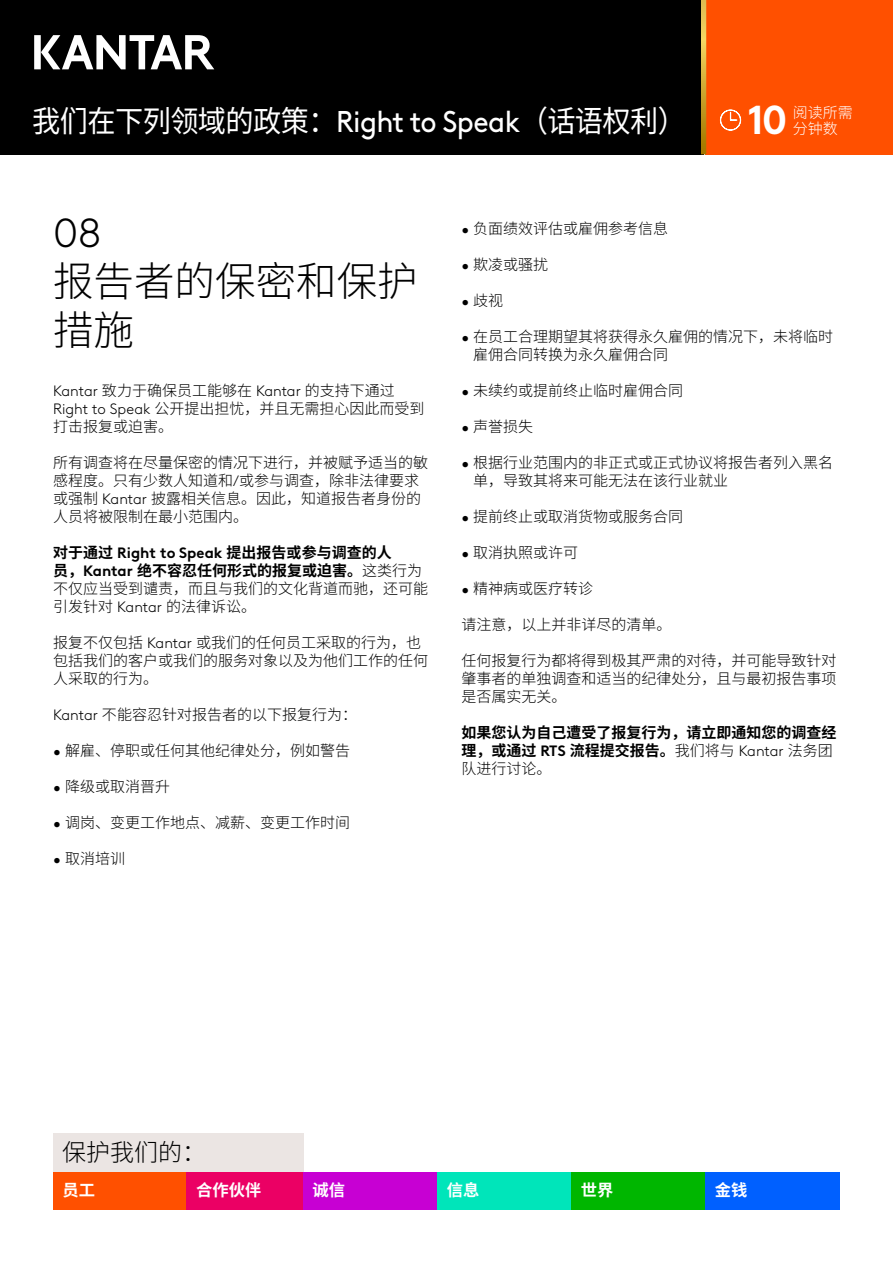
<style>
.page{position:relative;width:893px;height:1263px;background:#fff}
.page>*{position:absolute;margin:0;border:0;box-sizing:border-box;transform-origin:0 0}
.t1{font:300 40.5px/48.6px "Noto Sans CJ Ksc";color:#000}
.t2{font:300 40.5px "Kantar Brown";color:#000}
.t3{font:700 40.35px "Kantar Brown";color:#fff}
.t4{font:30px "Noto Sans CJ Ksc";letter-spacing:-.02em;color:#fff;scale:.94 1}
.t5{font:300 24px "Noto Sans CJ Ksc";color:#000}
.t6{font:700 16.35px "Noto Sans CJ Ksc";color:#fff}
.t7{font:300 15px/18px "Noto Sans CJ Ksc";color:#000}
.t8{font:700 15px/18px "Noto Sans CJ Ksc";color:#000}
.t9{font:300 15px "Noto Sans CJ Ksc";color:#fff}
.s1{font-family:"Kantar Brown"}
.s2{font-weight:700}
.s3{font-family:"Kantar Brown";font-weight:700}
.s4{font-weight:300}
.s5{font-family:"Kantar Brown";font-weight:300}
</style>
<div class="page">
<div style="left:53px;top:1134px;width:250px;height:38px;background:#ebe5e3"></div>
<div style="left:53px;top:1172px;width:134px;height:38px;background:#ff5000"></div>
<div style="left:187px;top:1172px;width:134px;height:38px;background:#eb0064"></div>
<div style="left:303px;top:1172px;width:134px;height:38px;background:#c700d3"></div>
<div style="left:437px;top:1172px;width:135px;height:38px;background:#00e5ba"></div>
<div style="left:572px;top:1172px;width:134px;height:38px;background:#00b600"></div>
<div style="left:706px;top:1172px;width:134px;height:38px;background:#0060ff"></div>
<div style="left:0;top:0;width:704px;height:154px;background:#000"></div>
<div style="left:705px;top:0;width:188px;height:154px;background:#ff5000"></div>
<svg style="left:720px;top:109px;width:21px;height:22px"></svg>
<svg style="left:34px;top:35px;width:180px;height:34px"></svg>
<svg style="left:701px;top:0;width:5px;height:154px"></svg>
<h3 class="t4" style="left:32px;top:104px;width:697px">我们在下列领域的政策：<span class="s1">Right to Speak</span>（话语权利）</h3>
<h2 class="t3" style="left:747px;top:87px;width:42px">10</h2>
<p class="t9" style="left:793px;top:104px;width:61px">阅读所需</p>
<p class="t9" style="left:793px;top:120px;width:46px">分钟数</p>
<h1 class="t2" style="left:53px;top:203px;width:50px">08</h1>
<h1 class="t1" style="left:53px;top:258px;width:366px">报告者的保密和保护措施</h1>
<p class="t7" style="left:53px;top:382px;width:373px"><span class="s1">Kantar</span> 致力于确保员工能够在 <span class="s1">Kantar</span> 的支持下通过<br><span class="s1">Right to Speak</span> 公开提出担忧，并且无需担心因此而受到打击报复或迫害。</p>
<p class="t7" style="left:53px;top:454px;width:377px">所有调查将在尽量保密的情况下进行，并被赋予适当的敏感程度。只有少数人知道和<span class="s1">/</span>或参与调查，除非法律要求或强制 <span class="s1">Kantar</span> 披露相关信息。因此，知道报告者身份的人员将被限制在最小范围内。</p>
<p class="t7" style="left:53px;top:544px;width:377px"><span class="s2">对于通过</span> <span class="s3">Right to Speak</span> <span class="s2">提出报告或参与调查的人<br>员，</span><span class="s3">Kantar</span> <span class="s2">绝不容忍任何形式的报复或迫害。</span>这类行为不仅应当受到谴责，而且与我们的文化背道而驰，还可能引发针对 <span class="s1">Kantar</span> 的法律诉讼。</p>
<p class="t7" style="left:53px;top:634px;width:377px">报复不仅包括 <span class="s1">Kantar</span> 或我们的任何员工采取的行为，也包括我们的客户或我们的服务对象以及为他们工作的任何人采取的行为。</p>
<p class="t7" style="left:53px;top:706px;width:305px"><span class="s1">Kantar</span> 不能容忍针对报告者的以下报复行为：</p>
<p class="t7" style="left:53px;top:742px;width:298px"><span class="s1">•</span> 解雇、停职或任何其他纪律处分，例如警告</p>
<p class="t7" style="left:53px;top:778px;width:118px"><span class="s1">•</span> 降级或取消晋升</p>
<p class="t7" style="left:53px;top:814px;width:298px"><span class="s1">•</span> 调岗、变更工作地点、减薪、变更工作时间</p>
<p class="t7" style="left:53px;top:850px;width:73px"><span class="s1">•</span> 取消培训</p>
<p class="t7" style="left:461px;top:220px;width:208px"><span class="s1">•</span> 负面绩效评估或雇佣参考信息</p>
<p class="t7" style="left:461px;top:256px;width:88px"><span class="s1">•</span> 欺凌或骚扰</p>
<p class="t7" style="left:461px;top:292px;width:43px"><span class="s1">•</span> 歧视</p>
<p class="t7" style="left:473px;top:328px;width:361px;text-indent:-12px"><span class="s1">•</span> 在员工合理期望其将获得永久雇佣的情况下，未将临时雇佣合同转换为永久雇佣合同</p>
<p class="t7" style="left:461px;top:382px;width:223px"><span class="s1">•</span> 未续约或提前终止临时雇佣合同</p>
<p class="t7" style="left:461px;top:418px;width:73px"><span class="s1">•</span> 声誉损失</p>
<p class="t7" style="left:473px;top:454px;width:361px;text-indent:-12px"><span class="s1">•</span> 根据行业范围内的非正式或正式协议将报告者列入黑名单，导致其将来可能无法在该行业就业</p>
<p class="t7" style="left:461px;top:508px;width:223px"><span class="s1">•</span> 提前终止或取消货物或服务合同</p>
<p class="t7" style="left:461px;top:544px;width:118px"><span class="s1">•</span> 取消执照或许可</p>
<p class="t7" style="left:461px;top:580px;width:133px"><span class="s1">•</span> 精神病或医疗转诊</p>
<p class="t7" style="left:461px;top:616px;width:211px">请注意，以上并非详尽的清单。</p>
<p class="t7" style="left:461px;top:652px;width:376px;text-align:justify">任何报复行为都将得到极其严肃的对待，并可能导致针对肇事者的单独调查和适当的纪律处分，且与最初报告事项是否属实无关。</p>
<p class="t8" style="left:461px;top:724px;width:376px">如果您认为自己遭受了报复行为，请立即通知您的调查经理，或通过 <span class="s1">RTS</span> 流程提交报告。<span class="s4">我们将与</span> <span class="s5">Kantar</span> <span class="s4">法务团队进行讨论。</span></p>
<h3 class="t5" style="left:62px;top:1139px;width:145px">保护我们的：</h3>
<p class="t6" style="left:62px;top:1180px;width:34px">员工</p>
<p class="t6" style="left:196px;top:1180px;width:67px">合作伙伴</p>
<p class="t6" style="left:313px;top:1180px;width:34px">诚信</p>
<p class="t6" style="left:447px;top:1180px;width:34px">信息</p>
<p class="t6" style="left:581px;top:1180px;width:34px">世界</p>
<p class="t6" style="left:715px;top:1180px;width:34px">金钱</p>
</div>
